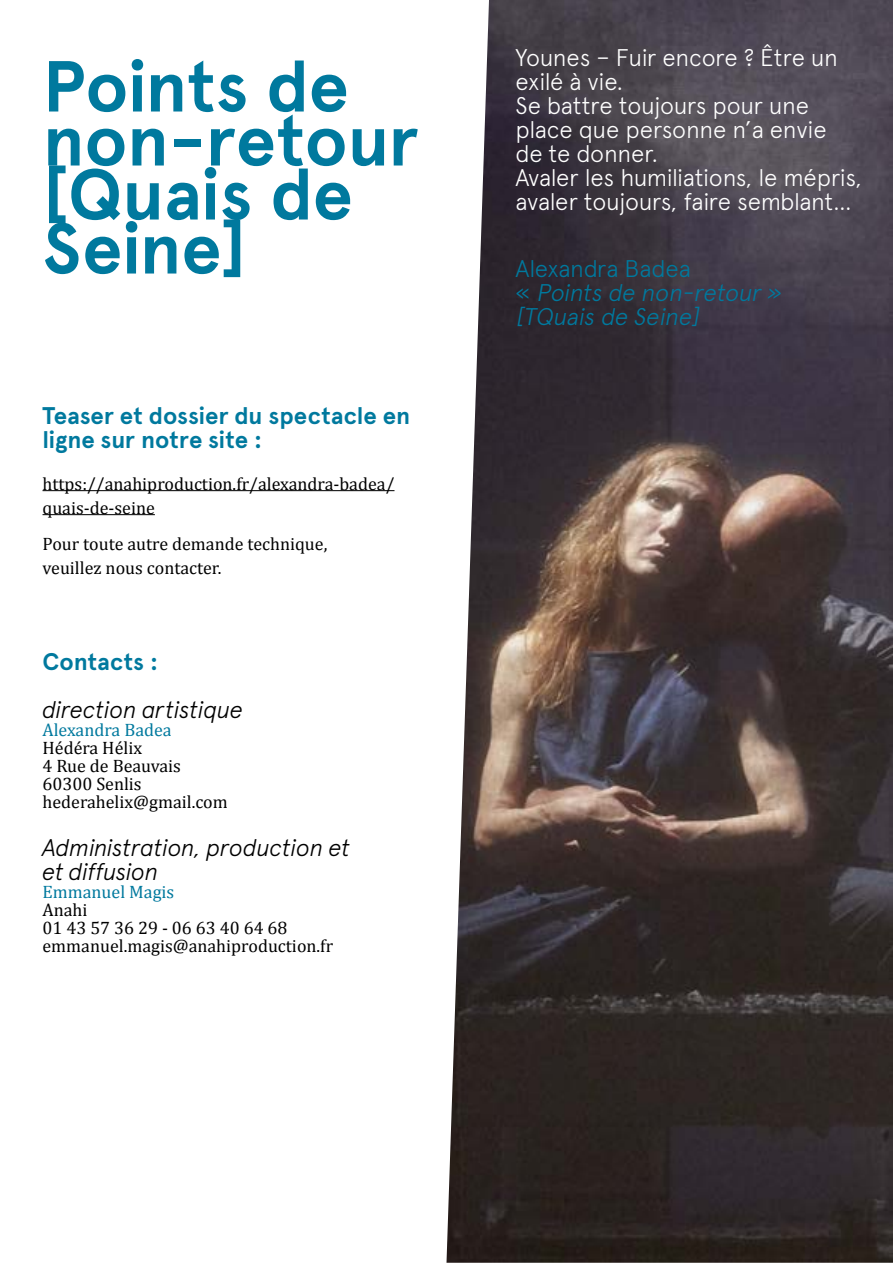
<style>
.page{position:relative;width:893px;height:1263px;background:#fff}
.page>*{position:absolute;margin:0;border:0;box-sizing:border-box;transform-origin:0 0}
.t1{font:700 72px/54px "Apercu";letter-spacing:-.005em;color:#00799e}
.t2{font:300 24px/24px "Apercu";letter-spacing:-.015em;color:#fff}
.t3{font:italic 300 24px/24px "Apercu";letter-spacing:-.01em;color:#000}
.t4{font:700 24px/24px "Apercu";color:#00799e}
.t5{font:italic 300 24px/24px "Apercu";color:#00799e}
.t6{font:18px/18px "Cambria";color:#000}
.t7{font:18px "Cambria";color:#00799e}
.s1{font-style:normal}
</style>
<div class="page">
<img style="left:446px;top:0;width:447px;height:1263px">
<hr style="left:43px;top:490px;width:351px;height:1px;background:#000">
<hr style="left:43px;top:514px;width:112px;height:1px;background:#000">
<h1 class="t1" style="left:43px;top:60px;width:377px">Points de non-retour [Quais de<br>Seine]</h1>
<h2 class="t4" style="left:43px;top:403px;width:369px">Teaser et dossier du spectacle en ligne sur notre site :</h2>
<p class="t6" style="left:43px;top:471px;width:353px;line-height:24px">https://anahiproduction.fr/alexandra-badea/ quais-de-seine</p>
<p class="t6" style="left:43px;top:531px;width:286px;line-height:24px">Pour toute autre demande technique, veuillez nous contacter.</p>
<h2 class="t4" style="left:43px;top:649px;width:117px">Contacts :</h2>
<h2 class="t3" style="left:43px;top:697px;width:202px">direction artistique</h2>
<p class="t7" style="left:43px;top:719px;width:131px">Alexandra Badea</p>
<p class="t6" style="left:43px;top:738px;width:187px">Hédéra Hélix<br>4 Rue de Beauvais<br>60300 Senlis hederahelix@gmail.com</p>
<h2 class="t3" style="left:43px;top:835px;width:309px">Administration, production et et diffusion</h2>
<p class="t7" style="left:43px;top:881px;width:133px">Emmanuel Magis</p>
<p class="t6" style="left:43px;top:900px;width:292px">Anahi<br>01 43 57 36 29 - 06 63 40 64 68 emmanuel.magis@anahiproduction.fr</p>
<h2 class="t2" style="left:516px;top:45px;width:348px">Younes – Fuir encore ? Être un exilé à vie.<br>Se battre toujours pour une place que personne n’a envie<br>de te donner.<br>Avaler les humiliations, le mépris, avaler toujours, faire semblant…</h2>
<h2 class="t5" style="left:516px;top:256px;width:272px"><span class="s1">Alexandra Badea<br>«</span> Points de non-retour » [TQuais de Seine]</h2>
</div>
